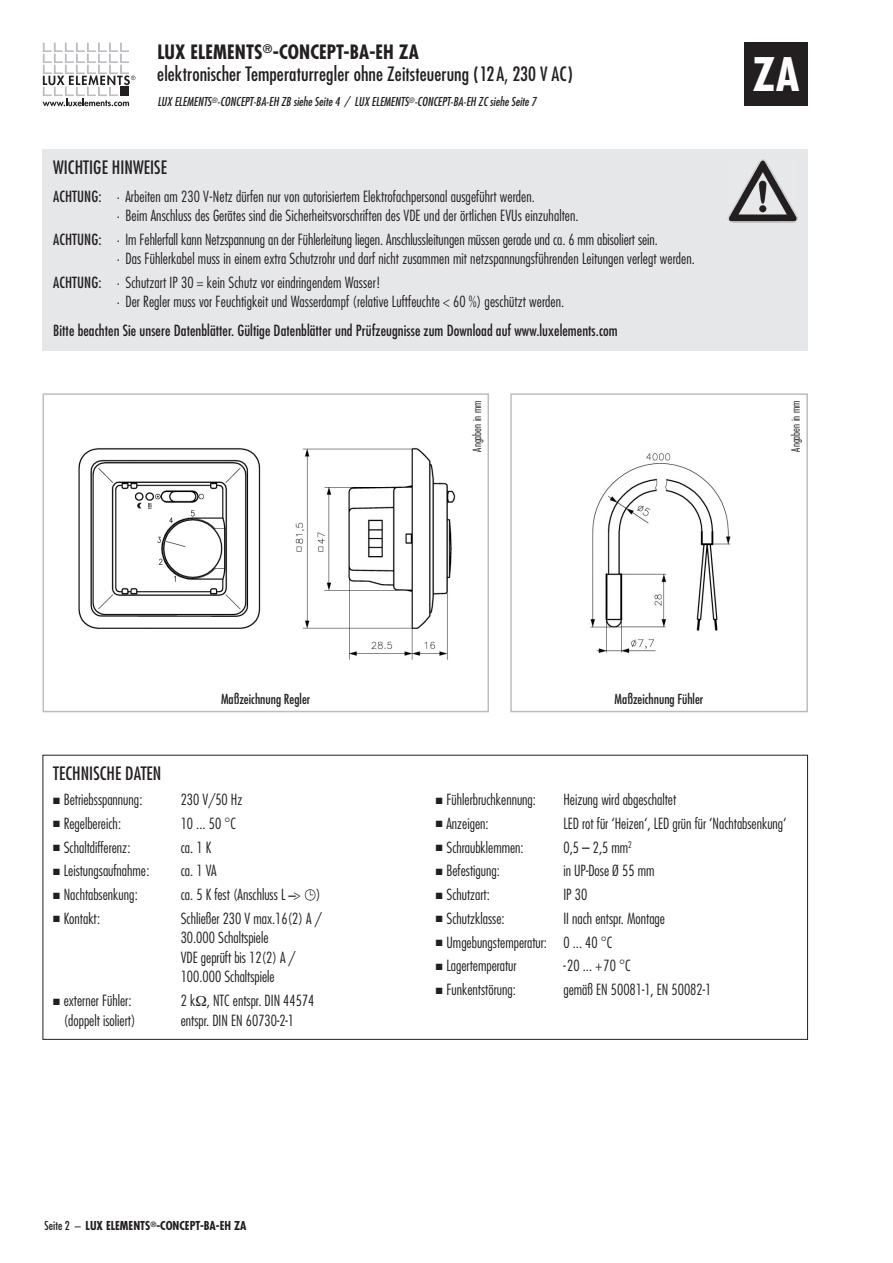
<style>
.page{position:relative;width:893px;height:1263px;background:#fff}
.page>*{position:absolute;margin:0;border:0;box-sizing:border-box;transform-origin:0 0}
.t1{font:700 condensed 45px "Futura";color:#fff}
.t2{font:condensed 19.35px/22.5px "Futura";letter-spacing:.005em;color:#231f20}
.t3{font:condensed 18px "Futura";letter-spacing:.005em;color:#231f20}
.t4{font:300 condensed 15px/19.5px "Futura";color:#231f20}
.t5{font:condensed 15px "Futura";letter-spacing:.005em;color:#231f20}
.t6{font:condensed 13.5px "Futura";color:#231f20}
.t7{font:italic condensed 12px "Futura";color:#231f20}
.t8{font:700 condensed 12px "Futura";color:#231f20}
.t9{font:300 condensed 11.25px "Futura";color:#231f20}
.s1{font-weight:700}
.s2{font-weight:400}
</style>
<div class="page">
<div style="left:744px;top:43px;width:64px;height:63px;background:#231f20"></div>
<svg style="left:43px;top:43px;width:92px;height:63px"></svg>
<div style="left:43px;top:149px;width:765px;height:202px;background:#e6e7e9"></div>
<img style="left:727px;top:159px;width:70px;height:63px">
<svg style="left:305px;top:889px;width:10px;height:11px"></svg>
<img style="left:590px;top:453px;width:141px;height:200px">
<div style="left:510px;top:393px;width:298px;height:319px;border:2px solid #bcbdc0"></div>
<div style="left:43px;top:393px;width:446px;height:319px;border:2px solid #bcbdc0"></div>
<img style="left:295px;top:448px;width:161px;height:212px">
<img style="left:78px;top:448px;width:183px;height:181px">
<p class="t2" style="left:157px;top:41px;width:417px"><span class="s1">LUX ELEMENTS</span><sup>®</sup><span class="s1">-CONCEPT-BA-EH ZA<br></span>elektronischer Temperaturregler ohne Zeitsteuerung (12A, 230 V AC)</p>
<p class="t7" style="left:157px;top:96px;width:380px">LUX ELEMENTS<sup>®</sup>-CONCEPT-BA-EH ZB siehe Seite 4 / LUX ELEMENTS<sup>®</sup>-CONCEPT-BA-EH ZC siehe Seite 7</p>
<p class="t3" style="left:53px;top:159px;width:115px">WICHTIGE HINWEISE</p>
<p class="t4" style="left:117px;top:188px;width:463px;text-indent:-64px"><span class="s2">ACHTUNG:</span> · Arbeiten am 230 V-Netz dürfen nur von autorisiertem Elektro fachpersonal ausgeführt werden.<br>· Beim Anschluss des Gerätes sind die Sicherheitsvorschriften des VDE und der örtlichen EVUs einzuhalten.</p>
<p class="t4" style="left:117px;top:231px;width:579px;text-indent:-64px"><span class="s2">ACHTUNG:</span> · Im Fehlerfall kann Netzspannung an der Fühlerleitung liegen. Anschlussleitungen müssen gerade und ca. 6 mm ab isoliert sein.<br>· Das Fühlerkabel muss in einem extra Schutzrohr und darf nicht zusammen mit netzspannungsführenden Leitungen verlegt werden.</p>
<p class="t4" style="left:117px;top:274px;width:449px;text-indent:-64px"><span class="s2">ACHTUNG:</span> · Schutzart IP 30 = kein Schutz vor eindringendem Wasser!<br>· Der Regler muss vor Feuchtigkeit und Wasserdampf (relative Luftfeuchte &lt; 60 %) geschützt werden.</p>
<p class="t5" style="left:53px;top:323px;width:566px">Bitte beachten Sie unsere Datenblätter. Gültige Datenblätter und Prüfzeugnisse zum Download auf www.luxelements.com</p>
<h1 class="t1" style="left:753px;top:55px;width:48px">ZA</h1>
<p class="t9" style="left:472px;top:452px;width:52px;rotate:-90deg">Angaben in mm</p>
<p class="t9" style="left:791px;top:452px;width:52px;rotate:-90deg">Angaben in mm</p>
<p class="t6" style="left:221px;top:693px;width:91px">Maßzeichnung Regler</p>
<p class="t6" style="left:615px;top:693px;width:90px">Maßzeichnung Fühler</p>
<p class="t3" style="left:53px;top:765px;width:110px">TECHNISCHE DATEN</p>
<p class="t4" style="left:53px;top:791px;width:91px">■ Betriebsspannung:</p>
<p class="t4" style="left:181px;top:791px;width:63px">230 V/50 Hz</p>
<p class="t4" style="left:53px;top:814px;width:70px">■ Regelbereich:</p>
<p class="t4" style="left:181px;top:814px;width:57px">10 ... 50 °C</p>
<p class="t4" style="left:53px;top:838px;width:79px">■ Schaltdifferenz:</p>
<p class="t4" style="left:181px;top:838px;width:32px">ca. 1 K</p>
<p class="t4" style="left:53px;top:862px;width:98px">■ Leistungsaufnahme:</p>
<p class="t4" style="left:181px;top:862px;width:37px">ca. 1 VA</p>
<p class="t4" style="left:53px;top:886px;width:86px">■ Nachtabsenkung:</p>
<p class="t4" style="left:181px;top:886px;width:141px">ca. 5 K fest (Anschluss L –&gt; )</p>
<p class="t4" style="left:53px;top:909px;width:49px">■ Kontakt:</p>
<p class="t4" style="left:181px;top:909px;width:142px">Schließer 230 V max.16(2) A /<br>30.000 Schaltspiele<br>VDE geprüft bis 12(2) A /<br>100.000 Schaltspiele</p>
<p class="t4" style="left:53px;top:992px;width:80px">■ externer Fühler:</p>
<p class="t4" style="left:181px;top:992px;width:135px">2 k , NTC entspr. DIN 44574</p>
<p class="t4" style="left:64px;top:1011px;width:73px">(doppelt isoliert)</p>
<p class="t4" style="left:181px;top:1011px;width:115px">entspr. DIN EN 60730-2-1</p>
<p class="t8" style="left:45px;top:1221px;width:203px"><span class="s2">Seite 2 –</span> LUX ELEMENTS<sup>®</sup>-CONCEPT-BA-EH ZA</p>
<p class="t4" style="left:436px;top:791px;width:102px">■ Fühlerbruchkennung:</p>
<p class="t4" style="left:563px;top:791px;width:114px">Heizung wird abgeschaltet</p>
<p class="t4" style="left:436px;top:814px;width:54px">■ Anzeigen:</p>
<p class="t4" style="left:563px;top:814px;width:225px">LED rot für ‘Heizen‘, LED grün für ‘Nachtabsenkung‘</p>
<p class="t4" style="left:436px;top:838px;width:89px">■ Schraubklemmen:</p>
<p class="t4" style="left:563px;top:838px;width:70px">0,5 – 2,5 mm<sup>2</sup></p>
<p class="t4" style="left:436px;top:862px;width:65px">■ Befestigung:</p>
<p class="t4" style="left:563px;top:862px;width:93px">in UP-Dose Ø 55 mm</p>
<p class="t4" style="left:436px;top:886px;width:56px">■ Schutzart:</p>
<p class="t4" style="left:563px;top:886px;width:25px">IP 30</p>
<p class="t4" style="left:436px;top:909px;width:70px">■ Schutzklasse:</p>
<p class="t4" style="left:563px;top:909px;width:103px">II nach entspr. Montage</p>
<p class="t4" style="left:436px;top:933px;width:178px">■ Umgebungstemperatur: 0 ... 40 °C</p>
<p class="t4" style="left:436px;top:957px;width:82px">■ Lagertemperatur</p>
<p class="t4" style="left:563px;top:957px;width:69px">-20 ... +70 °C</p>
<p class="t4" style="left:436px;top:981px;width:82px">■ Funkentstörung:</p>
<p class="t4" style="left:563px;top:981px;width:149px">gemäß EN 50081-1, EN 50082-1</p>
</div>
